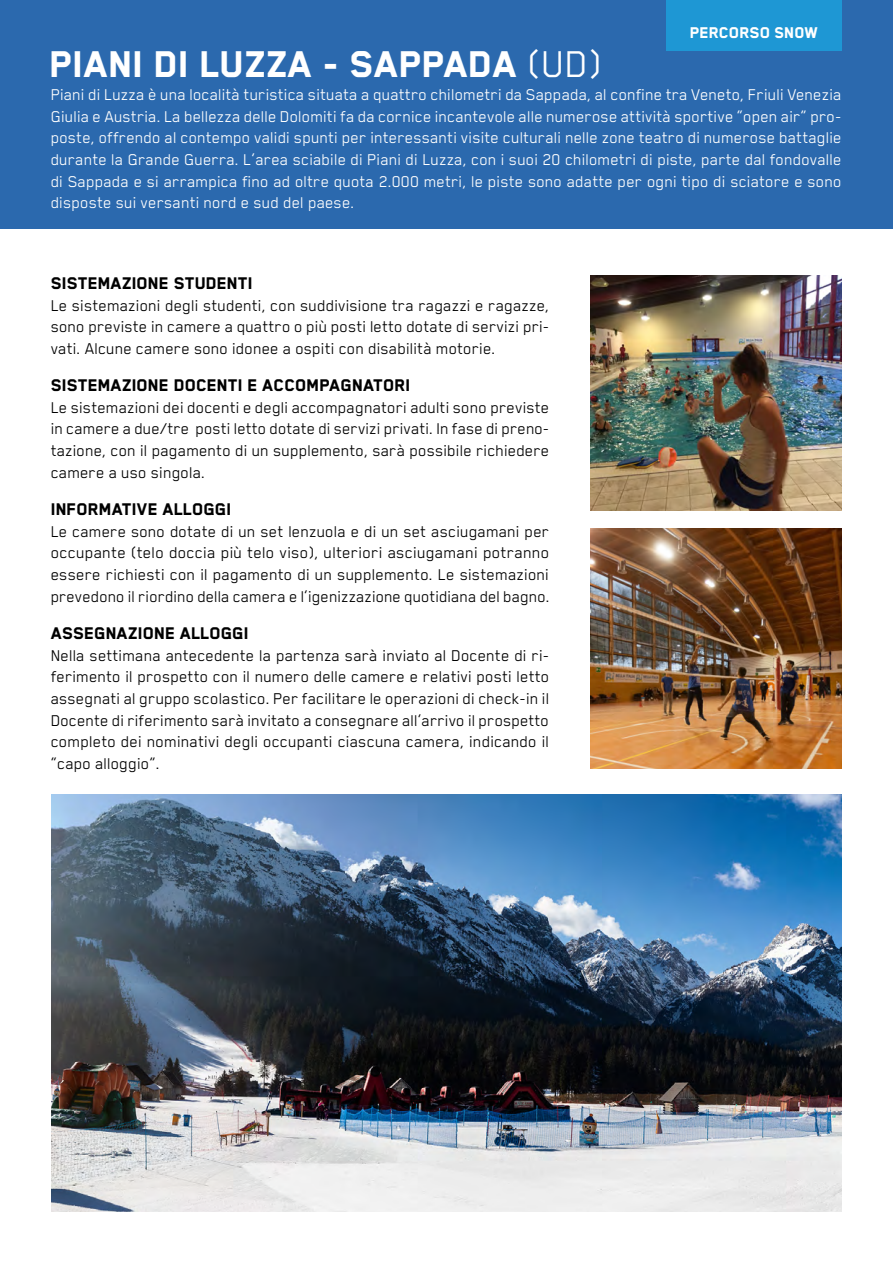
<style>
.page{position:relative;width:893px;height:1263px;background:#fff}
.page>*{position:absolute;margin:0;border:0;box-sizing:border-box;transform-origin:0 0}
.t1{font:800 43.05px "Blender Pro";color:#fff}
.t2{font:800 19.5px "Blender Pro";color:#000}
.t3{font:18px/21.6px "Blender Pro";color:#000;text-align:justify}
.t4{font:18px/21.6px "Blender Pro";color:#fff;text-align:justify}
.t5{font:800 18px "Blender Pro";color:#fff}
.s1{font-weight:400}
</style>
<div class="page">
<div style="left:0;top:0;width:893px;height:229px;background:#2b69ae"></div>
<img style="left:590px;top:529px;width:252px;height:240px">
<img style="left:590px;top:276px;width:252px;height:234px">
<img style="left:51px;top:794px;width:791px;height:418px">
<div style="left:666px;top:0;width:176px;height:51px;background:#1d9dd9"></div>
<h1 class="t1" style="left:50px;top:41px;width:554px">PIANI DI LUZZA - SAPPADA <span class="s1">(UD)</span></h1>
<p class="t5" style="left:690px;top:23px;width:130px">PERCORSO SNOW</p>
<p class="t4" style="left:51px;top:83px;width:792px">Piani di Luzza è una località turistica situata a quattro chilometri da Sappada, al confine tra Veneto, Friuli Venezia Giulia e Austria. La bellezza delle Dolomiti fa da cornice incantevole alle numerose attività sportive “open air” pro&shy;poste, offrendo al contempo validi spunti per interessanti visite culturali nelle zone teatro di numerose battaglie durante la Grande Guerra. L’area sciabile di Piani di Luzza, con i suoi 20 chilometri di piste, parte dal fondovalle di Sappada e si arrampica fino ad oltre quota 2.000 metri, le piste sono adatte per ogni tipo di sciatore e sono disposte sui versanti nord e sud del paese.</p>
<p class="t2" style="left:51px;top:273px;width:204px">SISTEMAZIONE STUDENTI</p>
<p class="t3" style="left:51px;top:294px;width:500px">Le sistemazioni degli studenti, con suddivisione tra ragazzi e ragazze, sono previste in camere a quattro o più posti letto dotate di servizi pri&shy;vati. Alcune camere sono idonee a ospiti con disabilità motorie.</p>
<p class="t2" style="left:51px;top:375px;width:361px">SISTEMAZIONE DOCENTI E ACCOMPAGNATORI</p>
<p class="t3" style="left:51px;top:396px;width:500px">Le sistemazioni dei docenti e degli accompagnatori adulti sono previste in camere a due/tre posti letto dotate di servizi privati. In fase di preno&shy;tazione, con il pagamento di un supplemento, sarà possibile richiedere camere a uso singola.</p>
<p class="t2" style="left:51px;top:499px;width:182px">INFORMATIVE ALLOGGI</p>
<p class="t3" style="left:51px;top:520px;width:501px">Le camere sono dotate di un set lenzuola e di un set asciugamani per occupante (telo doccia più telo viso), ulteriori asciugamani potranno essere richiesti con il pagamento di un supplemento. Le sistemazioni prevedono il riordino della camera e l’igenizzazione quotidiana del bagno.</p>
<p class="t2" style="left:51px;top:623px;width:200px">ASSEGNAZIONE ALLOGGI</p>
<p class="t3" style="left:51px;top:644px;width:500px">Nella settimana antecedente la partenza sarà inviato al Docente di ri&shy;ferimento il prospetto con il numero delle camere e relativi posti letto assegnati al gruppo scolastico. Per facilitare le operazioni di check-in il Docente di riferimento sarà invitato a consegnare all’arrivo il prospetto completo dei nominativi degli occupanti ciascuna camera, indicando il “capo alloggio”.</p>
</div>
